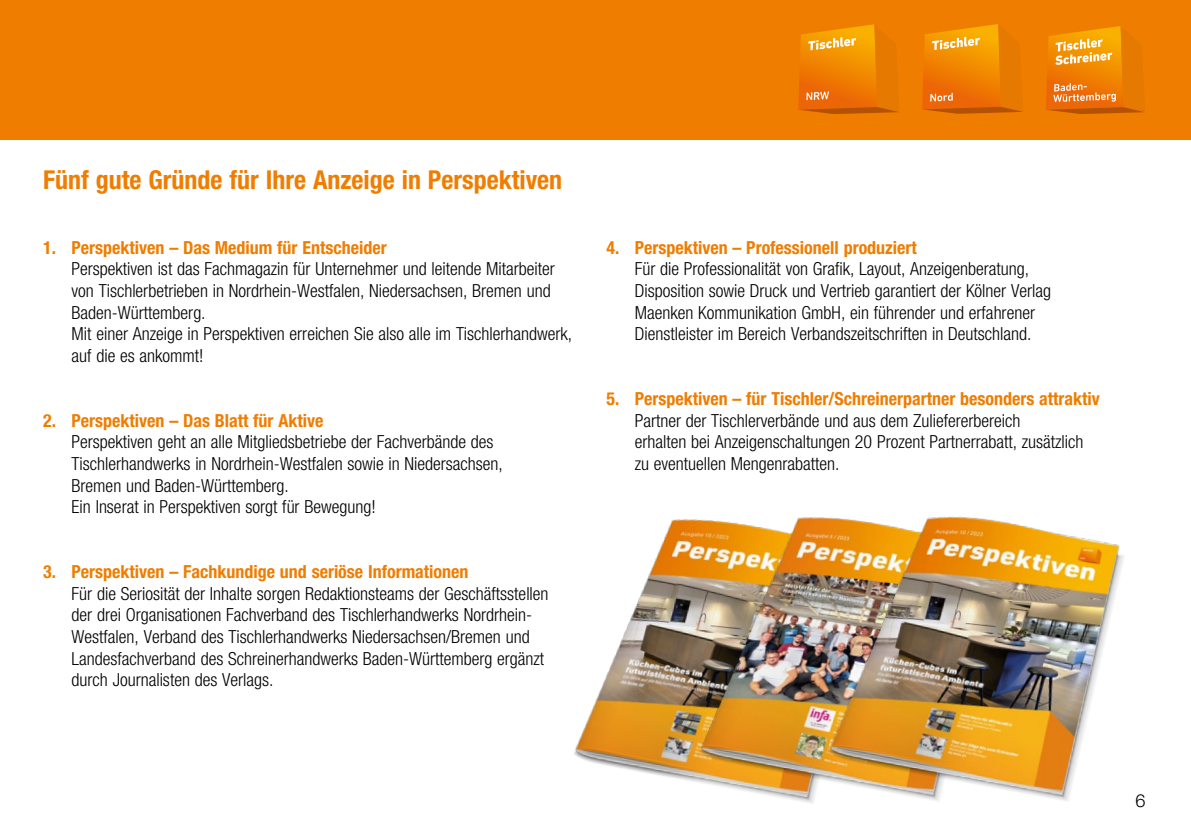
<style>
.page{position:relative;width:1191px;height:840px;background:#fff}
.page>*{position:absolute;margin:0;border:0;box-sizing:border-box;transform-origin:0 0}
.t1{font:700 condensed 26px "Helvetica Neue LT Std";color:#ef7d00}
.t2{font:300 condensed 18px/21.6px "Helvetica Neue LT Std";color:#000}
.t3{font:700 condensed 18px "Helvetica Neue LT Std";color:#ef7d00}
.t4{font:300 18px "Helvetica Neue LT Pro";color:#000}
</style>
<div class="page">
<div style="left:0;top:0;width:1191px;height:139px;background:#ef7d00"></div>
<svg style="left:922px;top:24px;width:101px;height:90px"></svg>
<svg style="left:1046px;top:26px;width:99px;height:88px"></svg>
<svg style="left:798px;top:24px;width:101px;height:90px"></svg>
<img style="left:574px;top:519px;width:122px;height:263px">
<img style="left:696px;top:517px;width:129px;height:287px">
<img style="left:825px;top:516px;width:299px;height:285px">
<h1 class="t1" style="left:43px;top:164px;width:520px">Fünf gute Gründe für Ihre Anzeige in Perspektiven</h1>
<p class="t3" style="left:43px;top:236px;width:345px">1. Perspektiven – Das Medium für Entscheider</p>
<p class="t2" style="left:72px;top:258px;width:502px">Perspektiven ist das Fachmagazin für Unternehmer und leitende Mitarbeiter von Tischlerbetrieben in Nordrhein-Westfalen, Niedersachsen, Bremen und Baden-Württemberg.<br>Mit einer Anzeige in Perspektiven erreichen Sie also alle im Tischlerhandwerk, auf die es ankommt!</p>
<p class="t3" style="left:43px;top:409px;width:282px">2. Perspektiven – Das Blatt für Aktive</p>
<p class="t2" style="left:72px;top:431px;width:433px">Perspektiven geht an alle Mitgliedsbetriebe der Fachverbände des Tischlerhandwerks in Nordrhein-Westfalen sowie in Niedersachsen, Bremen und Baden-Württemberg.<br>Ein Inserat in Perspektiven sorgt für Bewegung!</p>
<p class="t3" style="left:43px;top:560px;width:427px">3. Perspektiven – Fachkundige und seriöse Informationen</p>
<p class="t2" style="left:72px;top:582px;width:478px">Für die Seriosität der Inhalte sorgen Redaktionsteams der Geschäftsstellen der drei Organisationen Fachverband des Tischlerhandwerks Nordrhein-Westfalen, Verband des Tischlerhandwerks Niedersachsen/Bremen und Landesfachverband des Schreinerhandwerks Baden-Württemberg ergänzt durch Journalisten des Verlags.</p>
<p class="t3" style="left:606px;top:236px;width:312px">4. Perspektiven – Professionell produziert</p>
<p class="t2" style="left:635px;top:258px;width:418px">Für die Professionalität von Grafik, Layout, Anzeigenberatung, Disposition sowie Druck und Vertrieb garantiert der Kölner Verlag Maenken Kommunikation GmbH, ein führender und erfahrener Dienstleister im Bereich Verbandszeitschriften in Deutschland.</p>
<p class="t3" style="left:606px;top:387px;width:495px">5. Perspektiven – für Tischler/Schreinerpartner besonders attraktiv</p>
<p class="t2" style="left:635px;top:409px;width:450px">Partner der Tischlerverbände und aus dem Zuliefererbereich<br>erhalten bei Anzeigenschaltungen 20 Prozent Partnerrabatt, zusätzlich zu eventuellen Mengenrabatten.</p>
<p class="t4" style="left:1135px;top:789px;width:12px">6</p>
</div>
